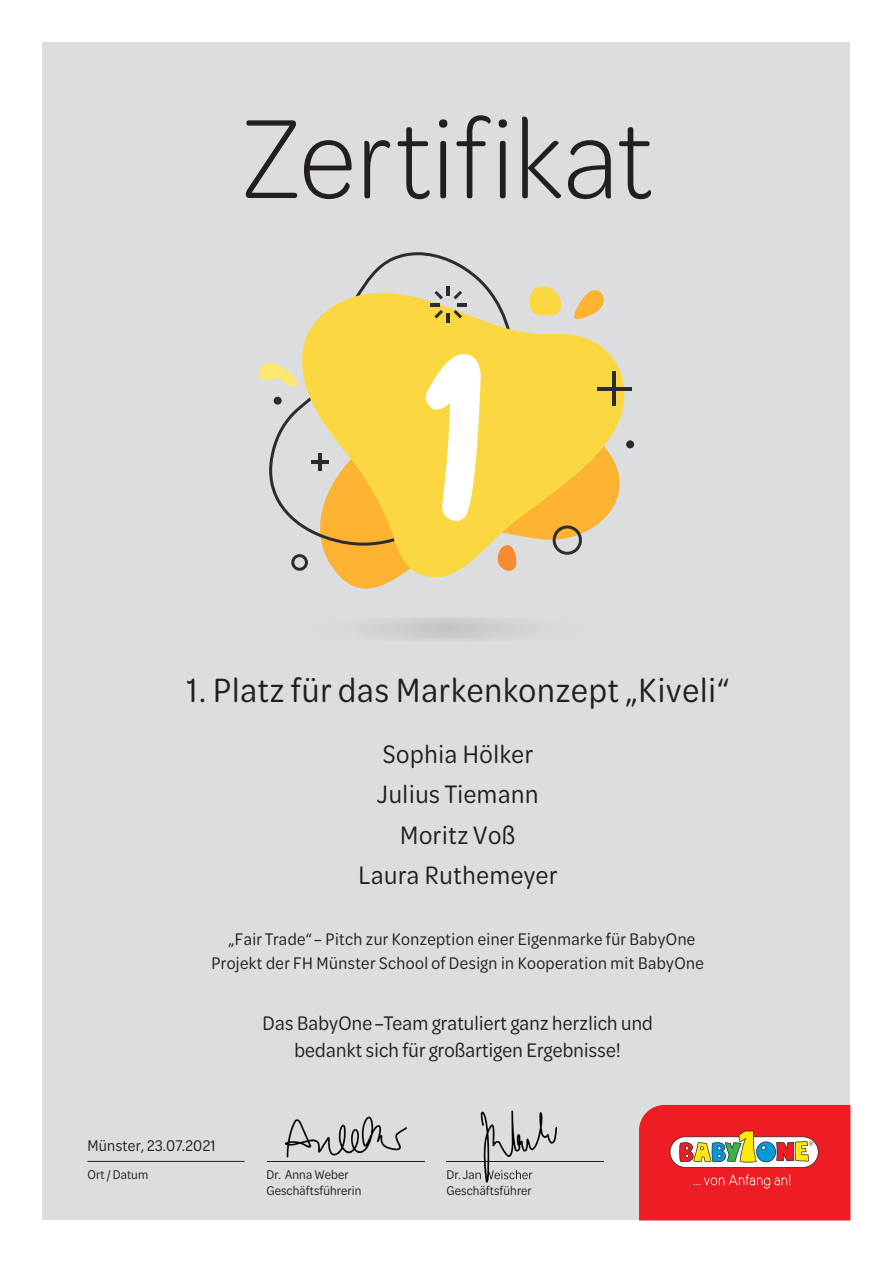
<style>
.page{position:relative;width:893px;height:1263px;background:#fff}
.page>*{position:absolute;margin:0;border:0;box-sizing:border-box;transform-origin:0 0}
.t1{font:300 120px "Omnes Cond";color:#231f20}
.t2{font:36px "Omnes Cond";letter-spacing:.025em;color:#231f20}
.t3{font:27px/40.5px "Omnes Cond";letter-spacing:.025em;color:#231f20;text-align:center}
.t4{font:21px/27.3px "Omnes Cond";letter-spacing:.01em;color:#231f20;text-align:center}
.t5{font:18px/24px "Omnes Cond";letter-spacing:.025em;color:#231f20;text-align:center}
.t6{font:16.5px "Omnes Cond";letter-spacing:.02em;color:#231f20}
.t7{font:13.5px/16.2px "Omnes Cond";letter-spacing:.01em;color:#231f20}
</style>
<div class="page">
<div style="left:43px;top:43px;width:807px;height:1177px;background:#dcdddf"></div>
<svg style="left:639px;top:1105px;width:211px;height:115px"></svg>
<svg style="left:269px;top:252px;width:222px;height:272px"></svg>
<svg style="left:297px;top:290px;width:332px;height:299px;fill:#fbd741"></svg>
<svg style="left:497px;top:538px;width:21px;height:33px"></svg>
<svg style="left:571px;top:290px;width:33px;height:31px"></svg>
<svg style="left:259px;top:363px;width:38px;height:28px"></svg>
<svg style="left:529px;top:286px;width:32px;height:30px"></svg>
<svg style="left:351px;top:459px;width:10px;height:14px"></svg>
<div style="left:626px;top:440px;width:8px;height:8px;background:#292d2f;border-radius:50%"></div>
<div style="left:274px;top:397px;width:8px;height:8px;background:#292d2f;border-radius:50%"></div>
<hr style="left:319px;top:453px;width:3px;height:18px;background:#292d2f">
<hr style="left:311px;top:460px;width:18px;height:3px;background:#292d2f">
<svg style="left:553px;top:525px;width:29px;height:30px"></svg>
<svg style="left:291px;top:554px;width:17px;height:17px"></svg>
<svg style="left:430px;top:287px;width:36px;height:36px"></svg>
<hr style="left:613px;top:372px;width:3px;height:34px;background:#292d2f">
<hr style="left:597px;top:387px;width:35px;height:3px;background:#292d2f">
<hr style="left:267px;top:1161px;width:157px;height:1px;background:#231f20">
<hr style="left:446px;top:1161px;width:158px;height:1px;background:#231f20">
<hr style="left:87px;top:1161px;width:157px;height:1px;background:#231f20">
<img style="left:284px;top:1116px;width:123px;height:42px">
<img style="left:480px;top:1110px;width:78px;height:73px">
<img style="left:480px;top:1161px;width:78px;height:1px">
<img style="left:477px;top:1170px;width:55px;height:9px">
<div style="left:387px;top:353px;width:134px;height:179px;background:#fbd741"></div>
<h1 class="t1" style="left:240px;top:82px;width:414px">Zertifikat</h1>
<h2 class="t2" style="left:187px;top:667px;width:544px">1. Platz für das Markenkonzept „Kiveli“</h2>
<h3 class="t3" style="left:358px;top:732px;width:201px">Sophia Hölker<br>Julius Tiemann<br>Moritz Voß<br>Laura Ruthemeyer</h3>
<p class="t5" style="left:211px;top:926px;width:494px">„Fair Trade“ – Pitch zur Konzeption einer Eigenmarke für BabyOne<br>Projekt der FH Münster School of Design in Kooperation mit BabyOne</p>
<p class="t6" style="left:87px;top:1135px;width:130px">Münster, 23.07.2021</p>
<p class="t7" style="left:87px;top:1166px;width:62px">Ort / Datum</p>
<p class="t4" style="left:262px;top:1008px;width:392px">Das BabyOne–Team gratuliert ganz herzlich und bedankt sich für großartigen Ergebnisse!</p>
<p class="t7" style="left:266px;top:1166px;width:97px">Dr. Anna Weber<br>Geschäftsführerin</p>
<p class="t7" style="left:446px;top:1182px;width:87px">Geschäftsführer</p>
</div>
